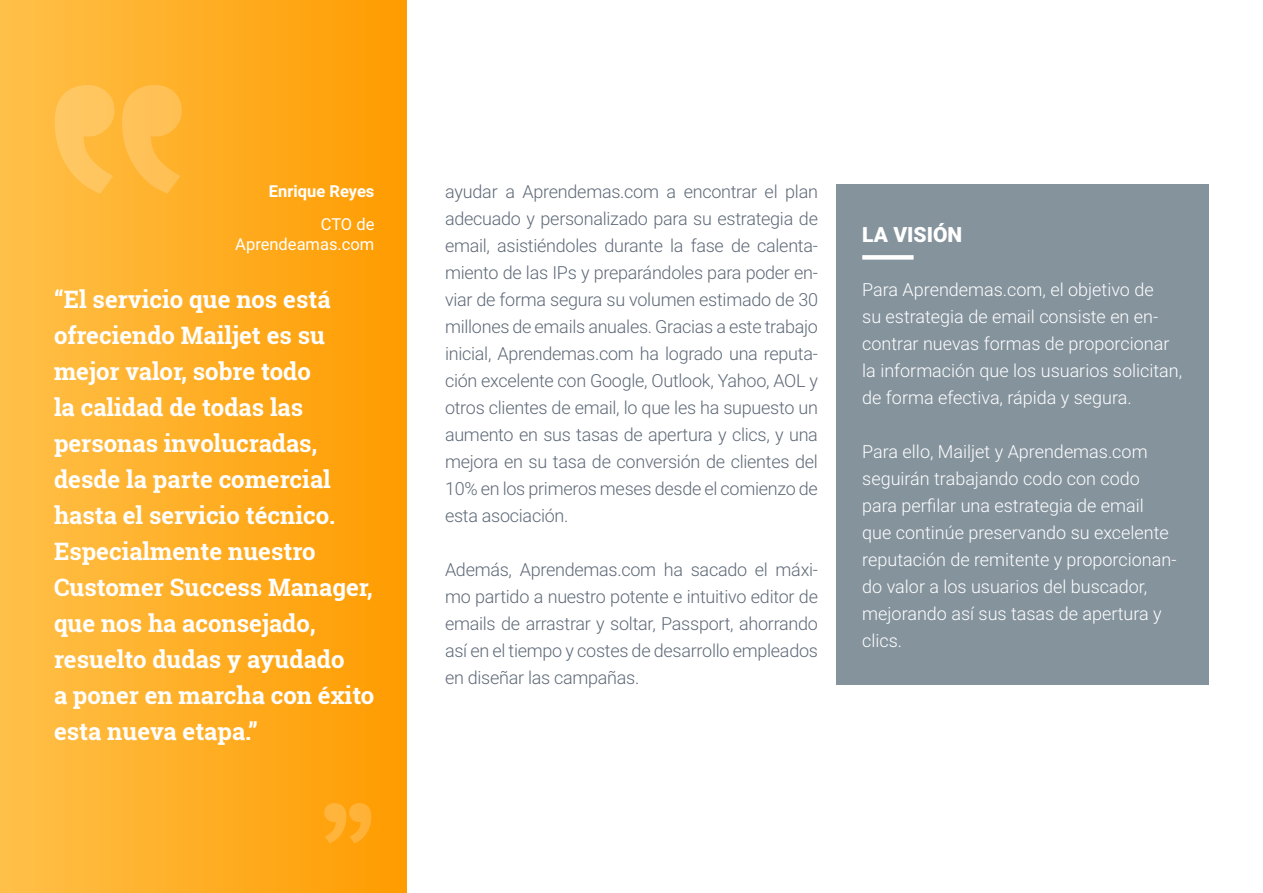
<style>
.page{position:relative;width:1263px;height:893px;background:#fff}
.page>*{position:absolute;margin:0;border:0;box-sizing:border-box;transform-origin:0 0}
.t1{font:700 24px/36px "Roboto Slab";color:#fff}
.t2{font:900 21px "Roboto";color:#fff}
.t3{font:300 18px/27px "Roboto";letter-spacing:-.015em;color:#5e6977;text-align:justify}
.t4{font:300 18px/27px "Roboto";color:#fff}
.t5{font:16.5px/19.8px "Roboto";color:#fff;text-align:right}
.t6{font:700 16.5px "Roboto";color:#fff}
</style>
<div class="page">
<div style="left:836px;top:184px;width:373px;height:501px;background:#85939d"></div>
<div style="left:862px;top:255px;width:51px;height:5px;background:#fff"></div>
<div style="left:0;top:0;width:406px;height:893px;background:linear-gradient(to right,#ffc04a,#ff9c00)"></div>
<svg style="left:122px;top:85px;width:60px;height:109px;background:#ffbb47"></svg>
<svg style="left:55px;top:85px;width:59px;height:109px;background:#ffc152"></svg>
<svg style="left:324px;top:803px;width:47px;height:40px;background:#ffab26"></svg>
<p class="t6" style="left:269px;top:179px;width:107px">Enrique Reyes</p>
<p class="t5" style="left:235px;top:213px;width:141px">CTO de<br>Aprendeamas.com</p>
<p class="t1" style="left:54px;top:281px;width:322px">“El servicio que nos está ofreciendo Mailjet es su mejor valor, sobre todo<br>la calidad de todas las personas involucradas, desde la parte comercial hasta el servicio técnico.<br>Especialmente nuestro<br>Customer Success Manager, que nos ha aconsejado, resuelto dudas y ayudado<br>a poner en marcha con éxito esta nueva etapa.”</p>
<p class="t3" style="left:445px;top:177px;width:375px">ayudar a Aprendemas.com a encontrar el plan adecuado y personalizado para su estrategia de email, asistiéndoles durante la fase de calenta&shy;miento de las IPs y preparándoles para poder en&shy;viar de forma segura su volumen estimado de 30 millones de emails anuales. Gracias a este trabajo inicial, Aprendemas.com ha logrado una reputa&shy;ción excelente con Google, Outlook, Yahoo, AOL y otros clientes de email, lo que les ha supuesto un aumento en sus tasas de apertura y clics, y una mejora en su tasa de conversión de clientes del 10% en los primeros meses desde el comienzo de esta asociación.</p>
<p class="t3" style="left:445px;top:555px;width:375px">Además, Aprendemas.com ha sacado el máxi&shy;mo partido a nuestro potente e intuitivo editor de emails de arrastrar y soltar, Passport, ahorrando así en el tiempo y costes de desarrollo empleados en diseñar las campañas.</p>
<p class="t2" style="left:862px;top:220px;width:102px">LA VISIÓN</p>
<p class="t4" style="left:862px;top:276px;width:321px">Para Aprendemas.com, el objetivo de<br>su estrategia de email consiste en en&shy;contrar nuevas formas de proporcionar la información que los usuarios solicitan, de forma efectiva, rápida y segura.</p>
<p class="t4" style="left:862px;top:438px;width:316px">Para ello, Mailjet y Aprendemas.com seguirán trabajando codo con codo para perfilar una estrategia de email que continúe preservando su excelente reputación de remitente y proporcionan&shy;do valor a los usuarios del buscador, mejorando así sus tasas de apertura y clics.</p>
</div>
